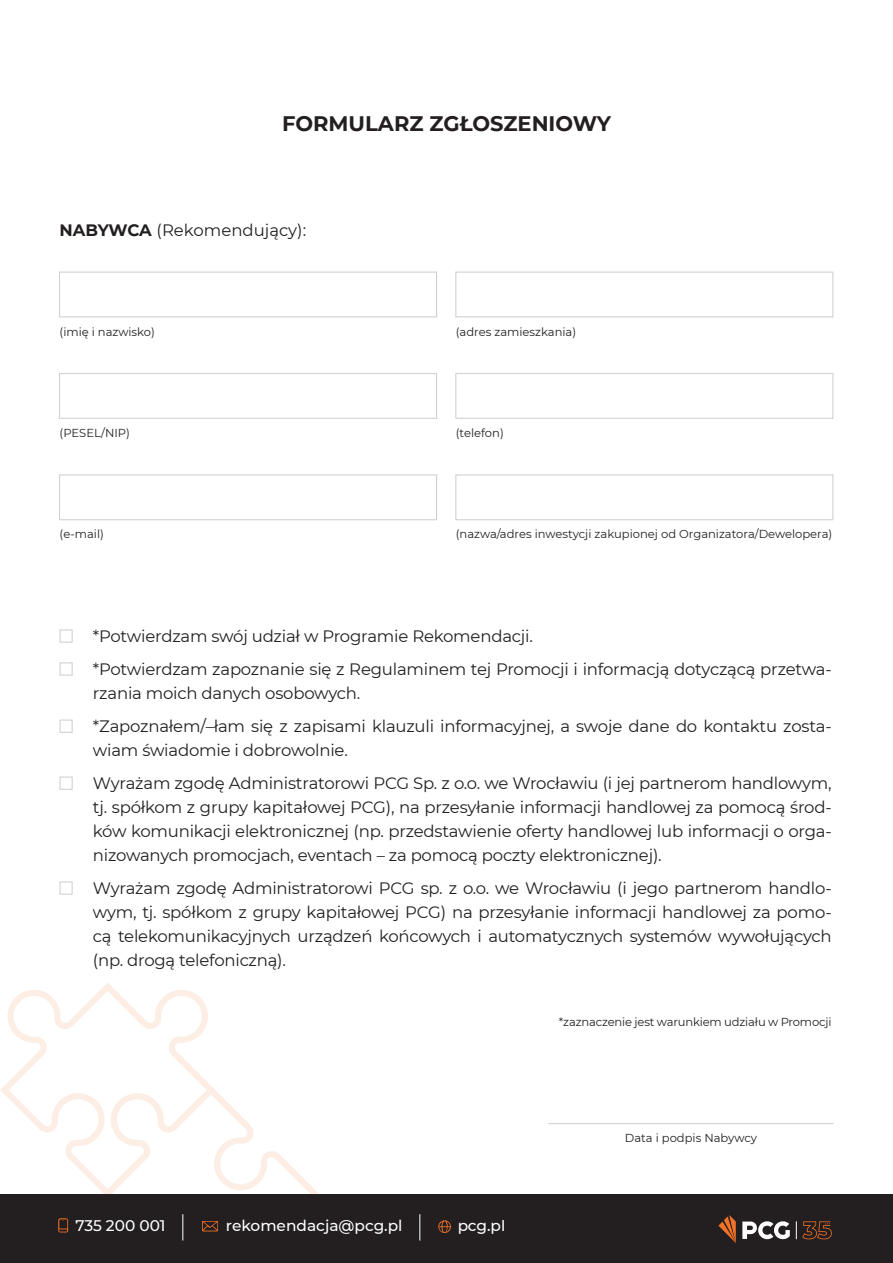
<style>
.page{position:relative;width:893px;height:1263px;background:#fff}
.page>*{position:absolute;margin:0;border:0;box-sizing:border-box;transform-origin:0 0}
.t1{font:700 21px "Montserrat";color:#231f20}
.t2{font:16.5px/24px "Montserrat";letter-spacing:-.015em;color:#231f20}
.t3{font:500 15.45px "Montserrat";color:#fff}
.t4{font:11.55px "Montserrat";color:#231f20}
.s1{font-weight:700}
</style>
<div class="page">
<svg style="left:0;top:982px;width:319px;height:213px"></svg>
<div style="left:0;top:1195px;width:893px;height:68px;background:#231f20"></div>
<svg style="left:742px;top:1221px;width:48px;height:19px"></svg>
<svg style="left:796px;top:1221px;width:35px;height:18px"></svg>
<svg style="left:718px;top:1215px;width:18px;height:28px"></svg>
<svg style="left:438px;top:1220px;width:13px;height:13px"></svg>
<svg style="left:58px;top:1218px;width:10px;height:14px"></svg>
<svg style="left:202px;top:1221px;width:16px;height:10px"></svg>
<svg style="left:182px;top:1214px;width:1px;height:26px"></svg>
<svg style="left:419px;top:1214px;width:1px;height:26px"></svg>
<div style="left:59px;top:271px;width:378px;height:46px;border:1px solid #d1d2d4"></div>
<div style="left:59px;top:373px;width:378px;height:46px;border:1px solid #d1d2d4"></div>
<div style="left:59px;top:474px;width:378px;height:46px;border:1px solid #d1d2d4"></div>
<div style="left:455px;top:271px;width:378px;height:46px;border:1px solid #d1d2d4"></div>
<div style="left:455px;top:373px;width:378px;height:46px;border:1px solid #d1d2d4"></div>
<div style="left:455px;top:474px;width:378px;height:46px;border:1px solid #d1d2d4"></div>
<hr style="left:549px;top:1123px;width:284px;height:1px;background:#d1d2d4">
<div style="left:60px;top:629px;width:13px;height:14px;border:1px solid #d1d2d4"></div>
<div style="left:60px;top:662px;width:13px;height:14px;border:1px solid #d1d2d4"></div>
<div style="left:60px;top:719px;width:13px;height:14px;border:1px solid #d1d2d4"></div>
<div style="left:60px;top:776px;width:13px;height:14px;border:1px solid #d1d2d4"></div>
<div style="left:60px;top:881px;width:13px;height:14px;border:1px solid #d1d2d4"></div>
<p class="t1" style="left:282px;top:108px;width:330px">FORMULARZ ZGŁOSZENIOWY</p>
<p class="t2" style="left:60px;top:217px;width:248px"><span class="s1">NABYWCA</span> (Rekomendujący):</p>
<p class="t4" style="left:60px;top:324px;width:97px">(imię i nazwisko)</p>
<p class="t4" style="left:456px;top:324px;width:122px">(adres zamieszkania)</p>
<p class="t4" style="left:60px;top:425px;width:72px">(PESEL/NIP)</p>
<p class="t4" style="left:456px;top:425px;width:50px">(telefon)</p>
<p class="t4" style="left:60px;top:526px;width:46px">(e-mail)</p>
<p class="t4" style="left:456px;top:526px;width:378px">(nazwa/adres inwestycji zakupionej od Organizatora/Dewelopera)</p>
<p class="t2" style="left:93px;top:619px;width:740px;line-height:33px">*Potwierdzam swój udział w Programie Rekomendacji.<br>*Potwierdzam zapoznanie się z Regulaminem tej Promocji i informacją dotyczącą przetwa-</p>
<p class="t2" style="left:93px;top:676px;width:740px;line-height:33px">rzania moich danych osobowych.<br>*Zapoznałem/–łam się z zapisami klauzuli informacyjnej, a swoje dane do kontaktu zosta-</p>
<p class="t2" style="left:93px;top:733px;width:740px;line-height:33px">wiam świadomie i dobrowolnie.<br>Wyrażam zgodę Administratorowi PCG Sp. z o.o. we Wrocławiu (i jej partnerom handlowym,</p>
<p class="t2" style="left:93px;top:794px;width:740px;text-align:justify">tj. spółkom z grupy kapitałowej PCG), na przesyłanie informacji handlowej za pomocą środ&shy;ków komunikacji elektronicznej (np. przedstawienie oferty handlowej lub informacji o orga&shy;nizowanych promocjach, eventach – za pomocą poczty elektronicznej).</p>
<p class="t2" style="left:93px;top:875px;width:740px;text-align:justify">Wyrażam zgodę Administratorowi PCG sp. z o.o. we Wrocławiu (i jego partnerom handlo&shy;wym, tj. spółkom z grupy kapitałowej PCG) na przesyłanie informacji handlowej za pomo&shy;cą telekomunikacyjnych urządzeń końcowych i automatycznych systemów wywołujących (np. drogą telefoniczną).</p>
<p class="t4" style="left:559px;top:1014px;width:274px">*zaznaczenie jest warunkiem udziału w Promocji</p>
<p class="t3" style="left:75px;top:1215px;width:92px">735 200 001</p>
<p class="t3" style="left:226px;top:1215px;width:178px">rekomendacja@pcg.pl</p>
<p class="t3" style="left:457px;top:1215px;width:50px">pcg.pl</p>
<p class="t4" style="left:625px;top:1130px;width:134px">Data i podpis Nabywcy</p>
</div>
